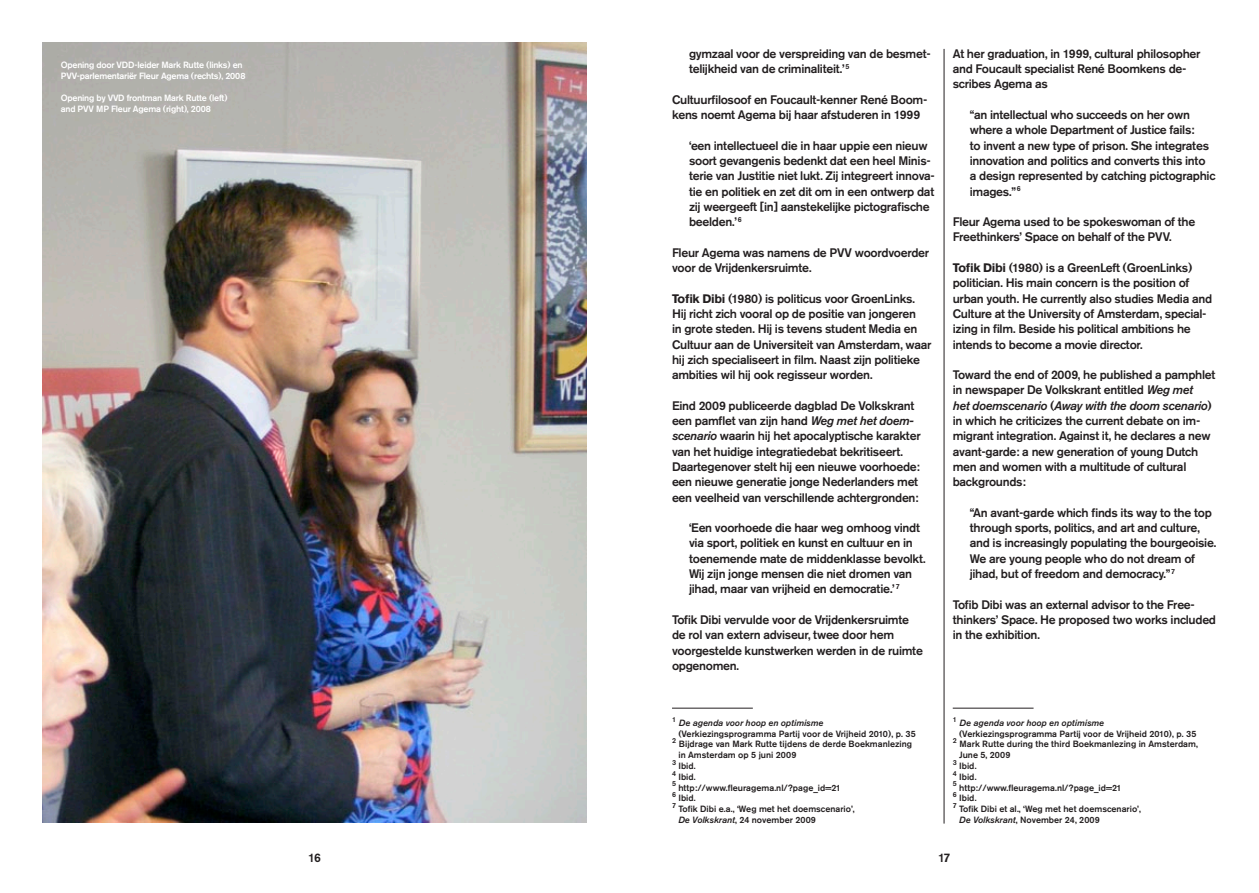
<style>
.page{position:relative;width:1259px;height:893px;background:#fff}
.page>*{position:absolute;margin:0;border:0;box-sizing:border-box;transform-origin:0 0}
.t1{font:500 12.3px/15.3px "Standard Grotesk BSK";letter-spacing:-.025em;color:#231f20}
.t2{font:500 9px/10.8px "Standard Grotesk BSK";color:#231f20}
.t3{font:500 9px/10.8px "Standard Grotesk BSK";letter-spacing:-.025em;color:#fff}
.t4{font:italic 500 9px "Standard Grotesk BSK";color:#231f20}
.t5{font:500 7.2px "Standard Grotesk BSK";color:#231f20}
.s1{font-weight:700}
.s2{font-style:italic}
</style>
<div class="page">
<hr style="left:943px;top:49px;width:1px;height:775px;background:#231f20">
<img style="left:43px;top:43px;width:544px;height:780px">
<hr style="left:672px;top:708px;width:81px;height:1px;background:#231f20">
<hr style="left:952px;top:708px;width:81px;height:1px;background:#231f20">
<p class="t3" style="left:61px;top:60px;width:186px">Opening door VDD-leider Mark Rutte (links) en<br>PVV-parlementariër Fleur Agema (rechts), 2008</p>
<p class="t3" style="left:61px;top:92px;width:168px">Opening by VVD frontman Mark Rutte (left) and PVV MP Fleur Agema (right), 2008</p>
<p class="t1" style="left:689px;top:46px;width:243px">gymzaal voor de verspreiding van de besmet&shy;telijkheid van de criminaliteit.’<sup>5</sup></p>
<p class="t1" style="left:672px;top:92px;width:257px">Cultuurfilosoof en Foucault-kenner René Boom&shy;kens noemt Agema bij haar afstuderen in 1999</p>
<p class="t1" style="left:689px;top:138px;width:247px">‘een intellectueel die in haar uppie een nieuw soort gevangenis bedenkt dat een heel Minis&shy;terie van Justitie niet lukt. Zij integreert innova&shy;tie en politiek en zet dit om in een ontwerp dat zij weergeeft [in] aanstekelijke pictografische beelden.’<sup>6</sup></p>
<p class="t1" style="left:672px;top:245px;width:259px">Fleur Agema was namens de PVV woordvoerder voor de Vrijdenkersruimte.</p>
<p class="t1" style="left:672px;top:291px;width:261px"><span class="s1">Tofik Dibi</span> (1980) is politicus voor GroenLinks.<br>Hij richt zich vooral op de positie van jongeren<br>in grote steden. Hij is tevens student Media en Cultuur aan de Universiteit van Amsterdam, waar hij zich specialiseert in film. Naast zijn politieke ambities wil hij ook regisseur worden.</p>
<p class="t1" style="left:672px;top:398px;width:250px">Eind 2009 publiceerde dagblad De Volkskrant een pamflet van zijn hand <span class="s2">Weg met het doem&shy;scenario</span> waarin hij het apocalyptische karakter van het huidige integratiedebat bekritiseert.<br>Daartegenover stelt hij een nieuwe voorhoede: een nieuwe generatie jonge Nederlanders met een veelheid van verschillende achtergronden:</p>
<p class="t1" style="left:689px;top:520px;width:238px">‘Een voorhoede die haar weg omhoog vindt via sport, politiek en kunst en cultuur en in toenemende mate de middenklasse bevolkt.<br>Wij zijn jonge mensen die niet dromen van jihad, maar van vrijheid en democratie.’<sup>7</sup></p>
<p class="t1" style="left:672px;top:612px;width:252px">Tofik Dibi vervulde voor de Vrijdenkersruimte de rol van extern adviseur, twee door hem voorgestelde kunstwerken werden in de ruimte opgenomen.</p>
<p class="t1" style="left:952px;top:46px;width:249px">At her graduation, in 1999, cultural philosopher and Foucault specialist René Boomkens de&shy;scribes Agema as</p>
<p class="t1" style="left:969px;top:107px;width:247px">“an intellectual who succeeds on her own where a whole Department of Justice fails:<br>to invent a new type of prison. She integrates innovation and politics and converts this into<br>a design represented by catching pictographic images.”<sup>6</sup></p>
<p class="t1" style="left:952px;top:214px;width:244px">Fleur Agema used to be spokeswoman of the<br>Freethinkers’ Space on behalf of the PVV.</p>
<p class="t1" style="left:952px;top:260px;width:261px"><span class="s1">Tofik Dibi</span> (1980) is a GreenLeft (GroenLinks) politician. His main concern is the position of urban youth. He currently also studies Media and Culture at the University of Amsterdam, special&shy;izing in film. Beside his political ambitions he intends to become a movie director.</p>
<p class="t1" style="left:952px;top:367px;width:264px">Toward the end of 2009, he published a pamphlet in newspaper De Volkskrant entitled <span class="s2">Weg met<br>het doemscenario</span> (<span class="s2">Away with the doom scenario</span>) in which he criticizes the current debate on im&shy;migrant integration. Against it, he declares a new avant-garde: a new generation of young Dutch men and women with a multitude of cultural backgrounds:</p>
<p class="t1" style="left:969px;top:505px;width:248px">“An avant-garde which finds its way to the top through sports, politics, and art and culture, and is increasingly populating the bourgeoisie.<br>We are young people who do not dream of jihad, but of freedom and democracy.”<sup>7</sup></p>
<p class="t1" style="left:952px;top:597px;width:265px">Tofib Dibi was an external advisor to the Free&shy;thinkers’ Space. He proposed two works included in the exhibition.</p>
<p class="t5" style="left:672px;top:715px;width:6px">1</p>
<p class="t4" style="left:679px;top:717px;width:146px">De agenda voor hoop en optimisme</p>
<p class="t2" style="left:678px;top:728px;width:239px">(Verkiezingsprogramma Partij voor de Vrijheid 2010), p. 35</p>
<p class="t5" style="left:672px;top:736px;width:6px">2</p>
<p class="t2" style="left:678px;top:739px;width:235px">Bijdrage van Mark Rutte tijdens de derde Boekmanlezing in Amsterdam op 5 juni 2009</p>
<p class="t5" style="left:672px;top:758px;width:6px">3</p>
<p class="t2" style="left:678px;top:760px;width:19px">Ibid.</p>
<p class="t5" style="left:672px;top:769px;width:6px">4</p>
<p class="t2" style="left:678px;top:771px;width:19px">Ibid.</p>
<p class="t5" style="left:672px;top:779px;width:6px">5</p>
<p class="t2" style="left:678px;top:782px;width:164px">http://www.fleuragema.nl/?page_id=21</p>
<p class="t5" style="left:672px;top:790px;width:6px">6</p>
<p class="t2" style="left:678px;top:793px;width:19px">Ibid.</p>
<p class="t5" style="left:672px;top:801px;width:6px">7</p>
<p class="t2" style="left:678px;top:803px;width:178px">Tofik Dibi e.a., ‘Weg met het doemscenario’,<br><span class="s2">De Volkskrant</span>, 24 november 2009</p>
<p class="t5" style="left:952px;top:715px;width:6px">1</p>
<p class="t4" style="left:959px;top:717px;width:146px">De agenda voor hoop en optimisme</p>
<p class="t2" style="left:959px;top:728px;width:239px">(Verkiezingsprogramma Partij voor de Vrijheid 2010), p. 35</p>
<p class="t5" style="left:952px;top:736px;width:6px">2</p>
<p class="t2" style="left:959px;top:739px;width:240px">Mark Rutte during the third Boekmanlezing in Amsterdam,<br>June 5, 2009</p>
<p class="t5" style="left:952px;top:758px;width:6px">3</p>
<p class="t2" style="left:959px;top:760px;width:19px">Ibid.</p>
<p class="t5" style="left:952px;top:769px;width:6px">4</p>
<p class="t2" style="left:959px;top:771px;width:19px">Ibid.</p>
<p class="t5" style="left:952px;top:779px;width:6px">5</p>
<p class="t2" style="left:959px;top:782px;width:164px">http://www.fleuragema.nl/?page_id=21</p>
<p class="t5" style="left:952px;top:790px;width:6px">6</p>
<p class="t2" style="left:959px;top:793px;width:19px">Ibid.</p>
<p class="t5" style="left:952px;top:801px;width:6px">7</p>
<p class="t2" style="left:959px;top:803px;width:183px">Tofik Dibi et al., ‘Weg met het doemscenario’,<br><span class="s2">De Volkskrant</span>, November 24, 2009</p>
<p class="t1" style="left:308px;top:850px;width:14px">16</p>
<p class="t1" style="left:938px;top:850px;width:14px">17</p>
</div>
